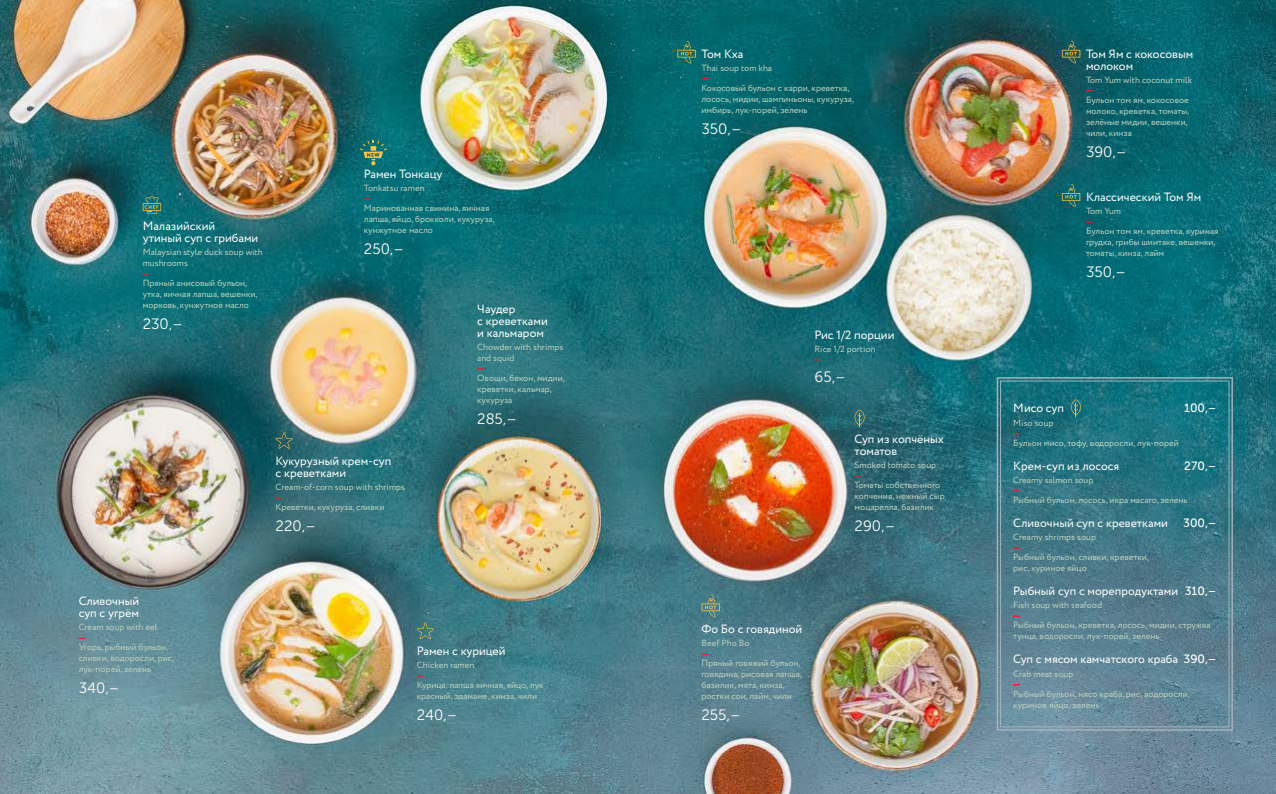
<style>
.page{position:relative;width:1276px;height:794px;background:#fff}
.page>*{position:absolute;margin:0;border:0;box-sizing:border-box;transform-origin:0 0}
.t1{font:15px "Museo Sans Cyrl 300";color:#fff}
.t2{font:12px/12px "Circe";color:#fff}
.t3{font:12px "Museo Sans Cyrl 500";color:#fff}
.t4{font:9px/11px "Circe";color:#bbd0be}
.s1{font-family:"Museo Sans Cyrl 500"}
</style>
<div class="page">
<img style="left:0;top:0;width:1276px;height:794px">
<svg style="left:143px;top:196px;width:18px;height:18px"></svg>
<svg style="left:276px;top:432px;width:17px;height:17px"></svg>
<svg style="left:477px;top:368px;width:7px;height:2px"></svg>
<svg style="left:360px;top:140px;width:27px;height:25px"></svg>
<svg style="left:417px;top:675px;width:6px;height:2px"></svg>
<svg style="left:417px;top:622px;width:17px;height:17px"></svg>
<svg style="left:677px;top:41px;width:19px;height:22px"></svg>
<svg style="left:1062px;top:41px;width:18px;height:22px"></svg>
<svg style="left:1086px;top:221px;width:6px;height:2px"></svg>
<svg style="left:1062px;top:184px;width:18px;height:23px"></svg>
<svg style="left:854px;top:410px;width:10px;height:17px"></svg>
<svg style="left:701px;top:653px;width:7px;height:2px"></svg>
<svg style="left:701px;top:594px;width:19px;height:23px"></svg>
<svg style="left:996px;top:377px;width:237px;height:353px;background:#6b93a0"></svg>
<svg style="left:1000px;top:380px;width:229px;height:347px;background:#427b8a"></svg>
<svg style="left:1071px;top:399px;width:10px;height:17px"></svg>
<h2 class="t2" style="left:143px;top:220px;width:117px">Малазийский<br>утиный суп с грибами</h2>
<p class="t4" style="left:143px;top:247px;width:121px">Malaysian style duck soup with mushrooms</p>
<p class="t4" style="left:143px;top:278px;width:116px">Пряный анисовый бульон, утка, яичная лапша, вешенки, морковь, кунжутное масло</p>
<h1 class="t1" style="left:143px;top:316px;width:41px">230,–</h1>
<h2 class="t2" style="left:364px;top:168px;width:80px">Рамен Тонкацу</h2>
<p class="t4" style="left:364px;top:183px;width:62px">Tonkatsu ramen</p>
<p class="t4" style="left:364px;top:203px;width:132px">Маринованная свинина, яичная лапша, яйцо, брокколи, кукуруза, кунжутное масло</p>
<h1 class="t1" style="left:364px;top:241px;width:41px">250,–</h1>
<h2 class="t2" style="left:276px;top:455px;width:117px">Кукурузный крем-суп с креветками</h2>
<p class="t4" style="left:276px;top:481px;width:131px">Cream-of-corn soup with shrimps</p>
<p class="t4" style="left:276px;top:501px;width:110px">Креветки, кукуруза, сливки</p>
<h1 class="t1" style="left:276px;top:517px;width:41px">220,–</h1>
<h2 class="t2" style="left:477px;top:303px;width:72px">Чаудер<br>с креветками и кальмаром</h2>
<p class="t4" style="left:477px;top:342px;width:88px">Chowder with shrimps and squid</p>
<p class="t4" style="left:477px;top:373px;width:89px">Овощи, бекон, мидии, креветки, кальмар, кукуруза</p>
<h1 class="t1" style="left:477px;top:411px;width:41px">285,–</h1>
<h2 class="t2" style="left:79px;top:595px;width:62px">Сливочный суп с угрём</h2>
<p class="t4" style="left:79px;top:622px;width:80px">Cream soup with eel</p>
<p class="t4" style="left:79px;top:642px;width:97px">Угорь, рыбный бульон, сливки, водоросли, рис, лук-порей, зелень</p>
<h1 class="t1" style="left:79px;top:680px;width:42px">340,–</h1>
<h2 class="t2" style="left:417px;top:645px;width:90px">Рамен с курицей</h2>
<p class="t4" style="left:417px;top:660px;width:59px">Chicken ramen</p>
<p class="t4" style="left:417px;top:680px;width:128px">Курица, лапша яичная, яйцо, лук красный, эдамаме, кинза, чили</p>
<h1 class="t1" style="left:417px;top:707px;width:42px">240,–</h1>
<h2 class="t2" style="left:701px;top:48px;width:43px">Том Кха</h2>
<p class="t4" style="left:701px;top:63px;width:72px">Thai soup tom kha</p>
<p class="t4" style="left:701px;top:83px;width:154px">Кокосовый бульон с карри, креветка, лосось, мидии, шампиньоны, кукуруза, имбирь, лук-порей, зелень</p>
<h1 class="t1" style="left:701px;top:121px;width:41px">350,–</h1>
<h2 class="t2" style="left:814px;top:329px;width:81px">Рис 1/2 порции</h2>
<p class="t4" style="left:814px;top:344px;width:63px">Rice 1/2 portion</p>
<h1 class="t1" style="left:814px;top:368px;width:32px">65,–</h1>
<h2 class="t2" style="left:701px;top:623px;width:102px">Фо Бо с говядиной</h2>
<p class="t4" style="left:701px;top:638px;width:49px">Beef Pho Bo</p>
<p class="t4" style="left:701px;top:658px;width:102px">Пряный говяжий бульон, говядина, рисовая лапша, базилик, мята, кинза, ростки сои, лайм, чили</p>
<h1 class="t1" style="left:701px;top:707px;width:40px">255,–</h1>
<h2 class="t2" style="left:854px;top:433px;width:91px">Суп из копчёных томатов</h2>
<p class="t4" style="left:854px;top:459px;width:83px">Smoked tomato soup</p>
<p class="t4" style="left:854px;top:479px;width:92px">Томаты собственного копчения, нежный сыр моцарелла, базилик</p>
<h1 class="t1" style="left:854px;top:517px;width:42px">290,–</h1>
<h2 class="t2" style="left:1086px;top:48px;width:109px">Том Ям с кокосовым молоком</h2>
<p class="t4" style="left:1086px;top:75px;width:108px">Tom Yum with coconut milk</p>
<p class="t4" style="left:1086px;top:95px;width:105px">Бульон том ям, кокосовое молоко, креветка, томаты, зелёные мидии, вешенки, чили, кинза</p>
<h1 class="t1" style="left:1086px;top:144px;width:42px">390,–</h1>
<h2 class="t2" style="left:1086px;top:191px;width:117px">Классический Том Ям</h2>
<p class="t4" style="left:1086px;top:206px;width:37px">Tom Yum</p>
<p class="t4" style="left:1086px;top:226px;width:134px">Бульон том ям, креветка, куриная грудка, грибы шиитаке, вешенки, томаты, кинза, лайм</p>
<h1 class="t1" style="left:1086px;top:264px;width:41px">350,–</h1>
<h2 class="t2" style="left:1013px;top:403px;width:52px">Мисо суп</h2>
<h2 class="t3" style="left:1184px;top:402px;width:34px">100,–</h2>
<p class="t4" style="left:1013px;top:417px;width:42px">Мiso soup</p>
<p class="t4" style="left:1013px;top:437px;width:167px">Бульон мисо, тофу, водоросли, лук-порей</p>
<h2 class="t2" style="left:1013px;top:460px;width:107px">Крем-суп из лосося</h2>
<h2 class="t3" style="left:1184px;top:459px;width:34px">270,–</h2>
<p class="t4" style="left:1013px;top:475px;width:82px">Creamy salmon soup</p>
<p class="t4" style="left:1013px;top:494px;width:176px">Рыбный бульон, лосось, икра масаго, зелень</p>
<h2 class="t2" style="left:1013px;top:517px;width:156px">Сливочный суп с креветками</h2>
<h2 class="t3" style="left:1183px;top:516px;width:35px">300,–</h2>
<p class="t4" style="left:1013px;top:532px;width:84px">Creamy shrimps soup</p>
<p class="t4" style="left:1013px;top:552px;width:137px">Рыбный бульон, сливки, креветки, рис, куриное яйцо</p>
<h2 class="t2" style="left:1013px;top:585px;width:204px">Рыбный суп с морепродуктами <span class="s1">310,–</span></h2>
<p class="t4" style="left:1013px;top:600px;width:90px">Fish soup with seafood</p>
<p class="t4" style="left:1013px;top:620px;width:199px">Рыбный бульон, креветка, лосось, мидии, стружка тунца, водоросли, лук-порей, зелень</p>
<h2 class="t2" style="left:1013px;top:654px;width:204px">Суп с мясом камчатского краба <span class="s1">390,–</span></h2>
<p class="t4" style="left:1013px;top:668px;width:62px">Crab meat soup</p>
<p class="t4" style="left:1013px;top:688px;width:178px">Рыбный бульон, мясо краба, рис, водоросли, куриное яйцо, зелень</p>
</div>
